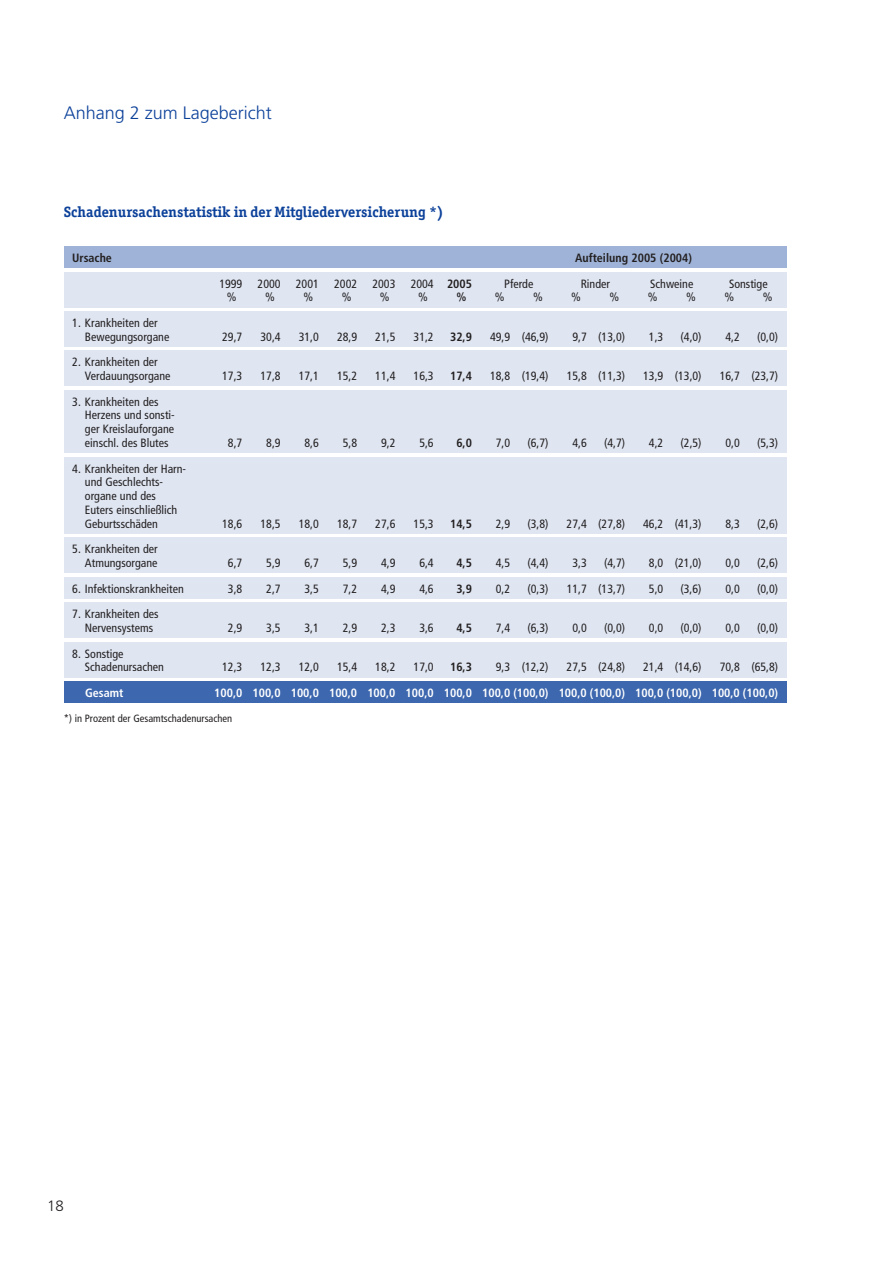
<style>
.page{position:relative;width:893px;height:1263px;background:#fff}
.page>*{position:absolute;margin:0;border:0;box-sizing:border-box;transform-origin:0 0}
.t1{font:300 18px "Frutiger LT";color:#0c419a}
.t2{font:700 15px "Officina Ser ITC";color:#0c419a}
.t3{font:300 15px "Frutiger LT";color:#231f20}
.t4{font:condensed 12px/13.8px "Frutiger LT";color:#231f20}
.t5{font:700 condensed 12px "Frutiger LT";color:#fff}
.t6{font:700 condensed 12px "Frutiger LT";color:#231f20}
.t7{font:condensed 10.5px "Frutiger LT";color:#231f20}
.s1{font-weight:700}
</style>
<div class="page">
<div style="left:64px;top:247px;width:723px;height:21px;background:#9eb3d7"></div>
<div style="left:64px;top:272px;width:723px;height:35px;background:#dfe6f2"></div>
<div style="left:64px;top:311px;width:723px;height:36px;background:#dfe6f2"></div>
<div style="left:64px;top:351px;width:723px;height:35px;background:#dfe6f2"></div>
<div style="left:64px;top:390px;width:723px;height:63px;background:#dfe6f2"></div>
<div style="left:64px;top:457px;width:723px;height:77px;background:#dfe6f2"></div>
<div style="left:64px;top:538px;width:723px;height:35px;background:#dfe6f2"></div>
<div style="left:64px;top:577px;width:723px;height:21px;background:#dfe6f2"></div>
<div style="left:64px;top:603px;width:723px;height:35px;background:#dfe6f2"></div>
<div style="left:64px;top:642px;width:723px;height:35px;background:#dfe6f2"></div>
<div style="left:64px;top:681px;width:723px;height:22px;background:#3d67ae"></div>
<h1 class="t1" style="left:64px;top:105px;width:210px">Anhang 2 zum Lagebericht</h1>
<p class="t2" style="left:64px;top:203px;width:381px">Schadenursachenstatistik in der Mitgliederversicherung *)</p>
<p class="t6" style="left:72px;top:253px;width:41px">Ursache</p>
<p class="t6" style="left:575px;top:253px;width:118px">Aufteilung 2005 (2004)</p>
<p class="t4" style="left:219px;top:277px;width:25px">1999</p>
<p class="t4" style="left:258px;top:277px;width:25px">2000</p>
<p class="t4" style="left:296px;top:277px;width:25px">2001</p>
<p class="t4" style="left:334px;top:277px;width:25px">2002</p>
<p class="t4" style="left:372px;top:277px;width:25px">2003</p>
<p class="t4" style="left:411px;top:277px;width:63px">2004 <span class="s1">2005</span></p>
<p class="t4" style="left:504px;top:277px;width:31px">Pferde</p>
<p class="t4" style="left:581px;top:277px;width:31px">Rinder</p>
<p class="t4" style="left:650px;top:277px;width:45px">Schweine</p>
<p class="t4" style="left:729px;top:277px;width:40px">Sonstige</p>
<p class="t4" style="left:227px;top:291px;width:11px">%</p>
<p class="t4" style="left:265px;top:291px;width:11px">%</p>
<p class="t4" style="left:303px;top:291px;width:11px">%</p>
<p class="t4" style="left:342px;top:291px;width:11px">%</p>
<p class="t4" style="left:380px;top:291px;width:11px">%</p>
<p class="t4" style="left:418px;top:291px;width:11px">%</p>
<p class="t6" style="left:456px;top:292px;width:11px">%</p>
<p class="t4" style="left:495px;top:291px;width:11px">%</p>
<p class="t4" style="left:533px;top:291px;width:11px">%</p>
<p class="t4" style="left:571px;top:291px;width:11px">%</p>
<p class="t4" style="left:610px;top:291px;width:11px">%</p>
<p class="t4" style="left:648px;top:291px;width:11px">%</p>
<p class="t4" style="left:686px;top:291px;width:11px">%</p>
<p class="t4" style="left:724px;top:291px;width:11px">%</p>
<p class="t4" style="left:763px;top:291px;width:11px">%</p>
<p class="t4" style="left:85px;top:317px;width:86px;text-indent:-13px">1. Krankheiten der<br>Bewegungsorgane</p>
<p class="t4" style="left:222px;top:331px;width:22px">29,7</p>
<p class="t4" style="left:260px;top:331px;width:22px">30,4</p>
<p class="t4" style="left:299px;top:331px;width:22px">31,0</p>
<p class="t4" style="left:337px;top:331px;width:22px">28,9</p>
<p class="t4" style="left:375px;top:331px;width:22px">21,5</p>
<p class="t4" style="left:414px;top:331px;width:22px">31,2</p>
<p class="t6" style="left:450px;top:332px;width:23px">32,9</p>
<p class="t4" style="left:490px;top:331px;width:60px">49,9 (46,9)</p>
<p class="t4" style="left:572px;top:331px;width:54px">9,7 (13,0)</p>
<p class="t4" style="left:649px;top:331px;width:16px">1,3</p>
<p class="t4" style="left:681px;top:331px;width:23px">(4,0)</p>
<p class="t4" style="left:725px;top:331px;width:16px">4,2</p>
<p class="t4" style="left:757px;top:331px;width:23px">(0,0)</p>
<p class="t4" style="left:85px;top:356px;width:87px;text-indent:-13px">2. Krankheiten der<br>Verdauungsorgane</p>
<p class="t4" style="left:85px;top:395px;width:91px;text-indent:-13px">3. Krankheiten des<br>Herzens und sonsti&shy;ger Kreislauforgane einschl. des Blutes</p>
<p class="t4" style="left:85px;top:462px;width:103px;text-indent:-13px">4. Krankheiten der Harn&shy;und Geschlechts&shy;organe und des<br>Euters einschließlich<br>Geburtsschäden</p>
<p class="t4" style="left:72px;top:543px;width:87px;text-align:right">5. Krankheiten der<br>Atmungsorgane</p>
<p class="t4" style="left:222px;top:370px;width:22px">17,3</p>
<p class="t4" style="left:260px;top:370px;width:22px">17,8</p>
<p class="t4" style="left:299px;top:370px;width:22px">17,1</p>
<p class="t4" style="left:337px;top:370px;width:22px">15,2</p>
<p class="t4" style="left:375px;top:370px;width:22px">11,4</p>
<p class="t4" style="left:414px;top:370px;width:22px">16,3</p>
<p class="t6" style="left:450px;top:371px;width:23px">17,4</p>
<p class="t4" style="left:490px;top:370px;width:60px">18,8 (19,4)</p>
<p class="t4" style="left:567px;top:370px;width:60px">15,8 (11,3)</p>
<p class="t4" style="left:643px;top:370px;width:60px">13,9 (13,0)</p>
<p class="t4" style="left:720px;top:370px;width:60px">16,7 (23,7)</p>
<p class="t4" style="left:228px;top:437px;width:16px">8,7</p>
<p class="t4" style="left:266px;top:437px;width:16px">8,9</p>
<p class="t4" style="left:304px;top:437px;width:16px">8,6</p>
<p class="t4" style="left:343px;top:437px;width:16px">5,8</p>
<p class="t4" style="left:381px;top:437px;width:16px">9,2</p>
<p class="t4" style="left:419px;top:437px;width:16px">5,6</p>
<p class="t6" style="left:456px;top:438px;width:17px">6,0</p>
<p class="t4" style="left:496px;top:437px;width:16px">7,0</p>
<p class="t4" style="left:527px;top:437px;width:23px">(6,7)</p>
<p class="t4" style="left:572px;top:437px;width:16px">4,6</p>
<p class="t4" style="left:604px;top:437px;width:23px">(4,7)</p>
<p class="t4" style="left:649px;top:437px;width:16px">4,2</p>
<p class="t4" style="left:681px;top:437px;width:23px">(2,5)</p>
<p class="t4" style="left:725px;top:437px;width:16px">0,0</p>
<p class="t4" style="left:757px;top:437px;width:23px">(5,3)</p>
<p class="t4" style="left:222px;top:518px;width:22px">18,6</p>
<p class="t4" style="left:260px;top:518px;width:22px">18,5</p>
<p class="t4" style="left:299px;top:518px;width:22px">18,0</p>
<p class="t4" style="left:337px;top:518px;width:22px">18,7</p>
<p class="t4" style="left:375px;top:518px;width:22px">27,6</p>
<p class="t4" style="left:414px;top:518px;width:22px">15,3</p>
<p class="t6" style="left:450px;top:519px;width:23px">14,5</p>
<p class="t4" style="left:496px;top:518px;width:16px">2,9</p>
<p class="t4" style="left:527px;top:518px;width:23px">(3,8)</p>
<p class="t4" style="left:567px;top:518px;width:60px">27,4 (27,8)</p>
<p class="t4" style="left:643px;top:518px;width:60px">46,2 (41,3)</p>
<p class="t4" style="left:725px;top:518px;width:16px">8,3</p>
<p class="t4" style="left:757px;top:518px;width:23px">(2,6)</p>
<p class="t4" style="left:228px;top:557px;width:16px">6,7</p>
<p class="t4" style="left:266px;top:557px;width:16px">5,9</p>
<p class="t4" style="left:305px;top:557px;width:16px">6,7</p>
<p class="t4" style="left:343px;top:557px;width:16px">5,9</p>
<p class="t4" style="left:381px;top:557px;width:16px">4,9</p>
<p class="t4" style="left:419px;top:557px;width:16px">6,4</p>
<p class="t6" style="left:456px;top:558px;width:17px">4,5</p>
<p class="t4" style="left:496px;top:557px;width:16px">4,5</p>
<p class="t4" style="left:527px;top:557px;width:23px">(4,4)</p>
<p class="t4" style="left:572px;top:557px;width:16px">3,3</p>
<p class="t4" style="left:604px;top:557px;width:23px">(4,7)</p>
<p class="t4" style="left:649px;top:557px;width:54px">8,0 (21,0)</p>
<p class="t4" style="left:725px;top:557px;width:16px">0,0</p>
<p class="t4" style="left:757px;top:557px;width:23px">(2,6)</p>
<p class="t4" style="left:72px;top:582px;width:113px">6. Infektionskrankheiten</p>
<p class="t4" style="left:228px;top:582px;width:16px">3,8</p>
<p class="t4" style="left:266px;top:582px;width:16px">2,7</p>
<p class="t4" style="left:304px;top:582px;width:16px">3,5</p>
<p class="t4" style="left:343px;top:582px;width:16px">7,2</p>
<p class="t4" style="left:381px;top:582px;width:16px">4,9</p>
<p class="t4" style="left:419px;top:582px;width:16px">4,6</p>
<p class="t6" style="left:456px;top:584px;width:17px">3,9</p>
<p class="t4" style="left:496px;top:582px;width:16px">0,2</p>
<p class="t4" style="left:527px;top:582px;width:23px">(0,3)</p>
<p class="t4" style="left:567px;top:582px;width:60px">11,7 (13,7)</p>
<p class="t4" style="left:649px;top:582px;width:16px">5,0</p>
<p class="t4" style="left:681px;top:582px;width:23px">(3,6)</p>
<p class="t4" style="left:725px;top:582px;width:16px">0,0</p>
<p class="t4" style="left:757px;top:582px;width:23px">(0,0)</p>
<p class="t4" style="left:85px;top:608px;width:75px;text-indent:-13px">7. Krankheiten des<br>Nervensystems</p>
<p class="t4" style="left:228px;top:622px;width:16px">2,9</p>
<p class="t4" style="left:266px;top:622px;width:16px">3,5</p>
<p class="t4" style="left:304px;top:622px;width:16px">3,1</p>
<p class="t4" style="left:343px;top:622px;width:16px">2,9</p>
<p class="t4" style="left:381px;top:622px;width:16px">2,3</p>
<p class="t4" style="left:419px;top:622px;width:16px">3,6</p>
<p class="t6" style="left:456px;top:623px;width:17px">4,5</p>
<p class="t4" style="left:496px;top:622px;width:16px">7,4</p>
<p class="t4" style="left:527px;top:622px;width:23px">(6,3)</p>
<p class="t4" style="left:572px;top:622px;width:16px">0,0</p>
<p class="t4" style="left:604px;top:622px;width:23px">(0,0)</p>
<p class="t4" style="left:649px;top:622px;width:16px">0,0</p>
<p class="t4" style="left:681px;top:622px;width:23px">(0,0)</p>
<p class="t4" style="left:725px;top:622px;width:16px">0,0</p>
<p class="t4" style="left:757px;top:622px;width:23px">(0,0)</p>
<p class="t4" style="left:85px;top:647px;width:81px;text-indent:-13px">8. Sonstige<br>Schadenursachen</p>
<p class="t4" style="left:222px;top:661px;width:22px">12,3</p>
<p class="t4" style="left:260px;top:661px;width:22px">12,3</p>
<p class="t4" style="left:299px;top:661px;width:22px">12,0</p>
<p class="t4" style="left:337px;top:661px;width:22px">15,4</p>
<p class="t4" style="left:375px;top:661px;width:22px">18,2</p>
<p class="t4" style="left:414px;top:661px;width:22px">17,0</p>
<p class="t6" style="left:450px;top:662px;width:23px">16,3</p>
<p class="t4" style="left:496px;top:661px;width:54px">9,3 (12,2)</p>
<p class="t4" style="left:567px;top:661px;width:60px">27,5 (24,8)</p>
<p class="t4" style="left:643px;top:661px;width:60px">21,4 (14,6)</p>
<p class="t4" style="left:720px;top:661px;width:60px">70,8 (65,8)</p>
<p class="t5" style="left:85px;top:688px;width:40px">Gesamt</p>
<p class="t5" style="left:214px;top:688px;width:565px">100,0 100,0 100,0 100,0 100,0 100,0 100,0 100,0 (100,0) 100,0 (100,0) 100,0 (100,0) 100,0 (100,0)</p>
<p class="t7" style="left:64px;top:714px;width:170px">*) in Prozent der Gesamtschadenursachen</p>
<p class="t3" style="left:47px;top:1200px;width:18px">18</p>
</div>
